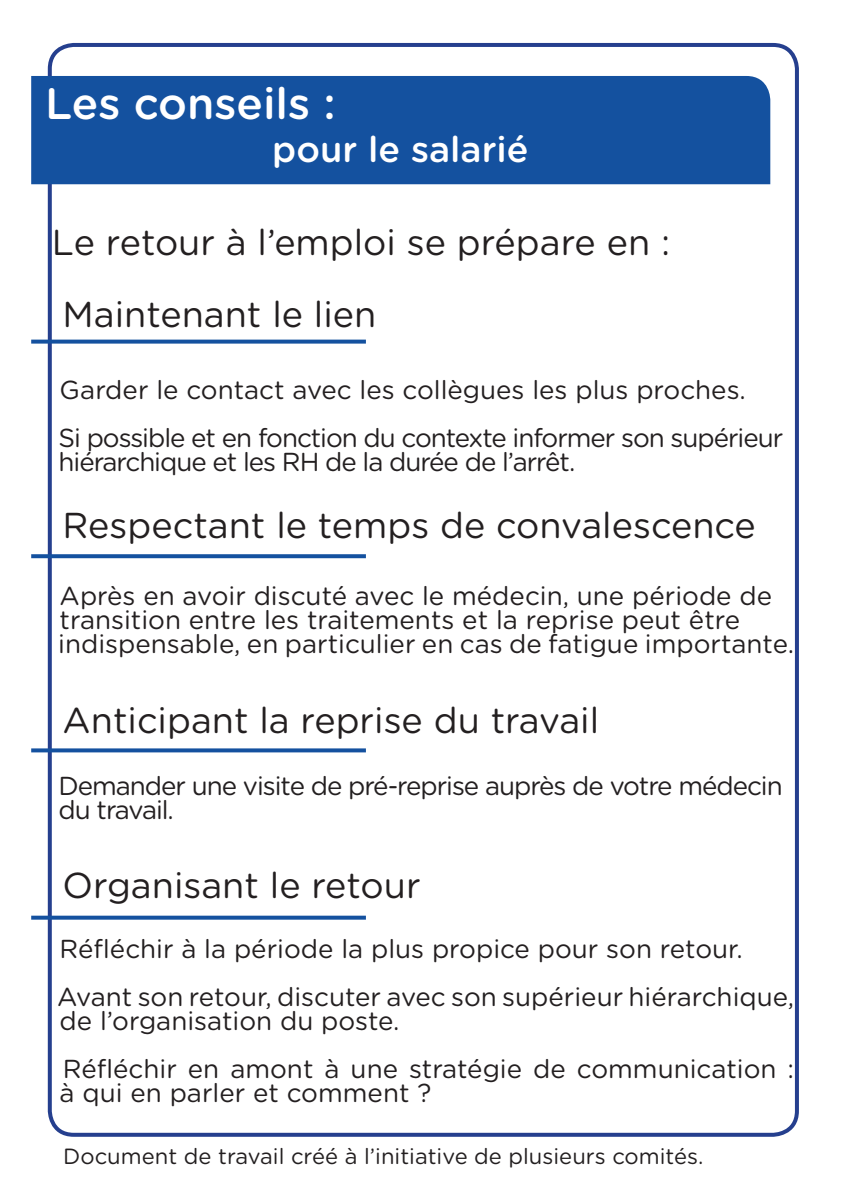
<style>
.page{position:relative;width:851px;height:1202px;background:#fff}
.page>*{position:absolute;margin:0;border:0;box-sizing:border-box;transform-origin:0 0}
.t1{font:500 44px "Gotham Rounded";color:#fff}
.t2{font:36px "Gotham Rounded";color:#231f20}
.t3{font:500 36px "Gotham Rounded";color:#fff}
.t4{font:26px/24px "Gotham Rounded";color:#231f20}
.t5{font:26px "Gotham Rounded";letter-spacing:-.04em;color:#231f20}
.t6{font:22px "Gotham Rounded";color:#231f20}
</style>
<div class="page">
<div style="left:48px;top:43px;width:750px;height:1094px;border:4px solid #253f8e;border-radius:24px"></div>
<div style="left:31px;top:76px;width:739px;height:108px;background:#14519f"></div>
<svg style="left:31px;top:340px;width:335px;height:4px"></svg>
<svg style="left:31px;top:554px;width:335px;height:4px"></svg>
<svg style="left:31px;top:748px;width:335px;height:4px"></svg>
<svg style="left:31px;top:916px;width:335px;height:4px"></svg>
<p class="t1" style="left:45px;top:72px;width:292px">Les conseils :</p>
<p class="t3" style="left:272px;top:124px;width:258px">pour le salarié</p>
<p class="t2" style="left:52px;top:218px;width:619px">Le retour à l’emploi se prépare en :</p>
<p class="t2" style="left:63px;top:290px;width:315px">Maintenant le lien</p>
<p class="t4" style="left:60px;top:377px;width:687px">Garder le contact avec les collègues les plus proches.</p>
<p class="t5" style="left:59px;top:420px;width:726px">Si possible et en fonction du contexte informer son supérieur</p>
<p class="t5" style="left:59px;top:444px;width:518px">hiérarchique et les RH de la durée de l’arrêt.</p>
<p class="t2" style="left:63px;top:501px;width:694px">Respectant le temps de convalescence</p>
<p class="t4" style="left:60px;top:583px;width:714px">Après en avoir discuté avec le médecin, une période de</p>
<p class="t4" style="left:60px;top:607px;width:682px">transition entre les traitements et la reprise peut être</p>
<p class="t4" style="left:58px;top:631px;width:737px">indispensable, en particulier en cas de fatigue importante.</p>
<p class="t2" style="left:63px;top:695px;width:538px">Anticipant la reprise du travail</p>
<p class="t5" style="left:59px;top:768px;width:725px">Demander une visite de pré-reprise auprès de votre médecin</p>
<p class="t5" style="left:59px;top:792px;width:117px">du travail.</p>
<p class="t2" style="left:63px;top:861px;width:359px">Organisant le retour</p>
<p class="t4" style="left:60px;top:936px;width:684px">Réfléchir à la période la plus propice pour son retour.</p>
<p class="t4" style="left:57px;top:984px;width:738px">Avant son retour, discuter avec son supérieur hiérarchique,</p>
<p class="t4" style="left:60px;top:1008px;width:341px">de l’organisation du poste.</p>
<p class="t4" style="left:60px;top:1056px;width:736px">Réfléchir en amont à une stratégie de communication : à qui en parler et comment ?</p>
<p class="t6" style="left:63px;top:1141px;width:641px">Document de travail créé à l’initiative de plusieurs comités.</p>
</div>
